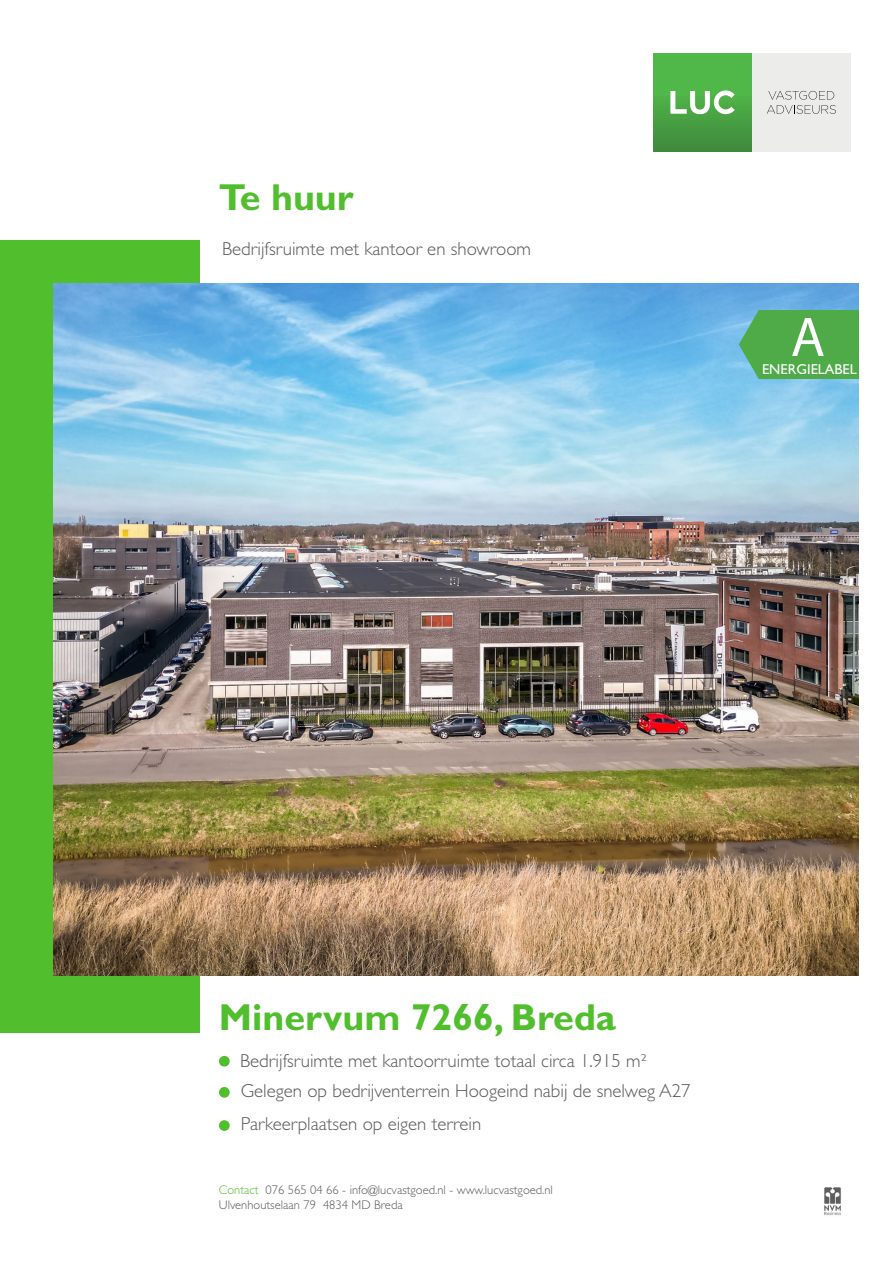
<style>
.page{position:relative;width:893px;height:1263px;background:#fff}
.page>*{position:absolute;margin:0;border:0;box-sizing:border-box;transform-origin:0 0}
.t1{font:56.25px "Myriad Pro";color:#fff}
.t2{font:700 37.65px "Gill Sans";color:#50be2d}
.t3{font:300 18.75px/30.3px "Gill Sans";color:#58595b}
.t4{font:14.4px "Gill Sans";color:#fff}
.t5{font:300 12.6px/15px "Gill Sans";color:#58595b}
.s1{color:#50be2d}
</style>
<div class="page">
<div style="left:0;top:241px;width:200px;height:792px;background:#50be2d"></div>
<div style="left:220px;top:1088px;width:9px;height:9px;background:#50be2d;border-radius:50%"></div>
<div style="left:219px;top:1087px;width:11px;height:11px;border:1px solid #50be2d;border-radius:50%"></div>
<div style="left:220px;top:1056px;width:9px;height:10px;background:#50be2d;border-radius:50%"></div>
<div style="left:219px;top:1056px;width:11px;height:10px;border:1px solid #50be2d;border-radius:50%"></div>
<div style="left:220px;top:1121px;width:9px;height:9px;background:#50be2d;border-radius:50%"></div>
<div style="left:219px;top:1120px;width:11px;height:11px;border:1px solid #50be2d;border-radius:50%"></div>
<div style="left:752px;top:53px;width:98px;height:98px;background:#ececeb"></div>
<svg style="left:767px;top:91px;width:69px;height:23px"></svg>
<div style="left:653px;top:53px;width:99px;height:98px;background:linear-gradient(to bottom,#53c44b,#428f3f)"></div>
<svg style="left:670px;top:90px;width:65px;height:24px"></svg>
<img style="left:824px;top:1187px;width:17px;height:28px">
<img style="left:53px;top:283px;width:805px;height:693px">
<div style="left:792px;top:310px;width:66px;height:69px;background:#4eab48"></div>
<svg style="left:739px;top:310px;width:53px;height:69px;background:#56ae66"></svg>
<h2 class="t2" style="left:219px;top:175px;width:136px">Te huur</h2>
<p class="t3" style="left:222px;top:233px;width:310px">Bedrijfsruimte met kantoor en showroom</p>
<h1 class="t1" style="left:791px;top:302px;width:36px">A</h1>
<p class="t4" style="left:762px;top:360px;width:96px">ENERGIELABEL</p>
<h2 class="t2" style="left:219px;top:995px;width:398px">Minervum 7266, Breda</h2>
<p class="t3" style="left:240px;top:1045px;width:452px">Bedrijfsruimte met kantoorruimte totaal circa 1.915 m²<br>Gelegen op bedrijventerrein Hoogeind nabij de snelweg A27</p>
<p class="t3" style="left:241px;top:1109px;width:242px">Parkeerplaatsen op eigen terrein</p>
<p class="t5" style="left:219px;top:1182px;width:335px"><span class="s1">Contact</span> 076 565 04 66 - info@lucvastgoed.nl - www.lucvastgoed.nl<br>Ulvenhoutselaan 79 4834 MD Breda</p>
</div>
